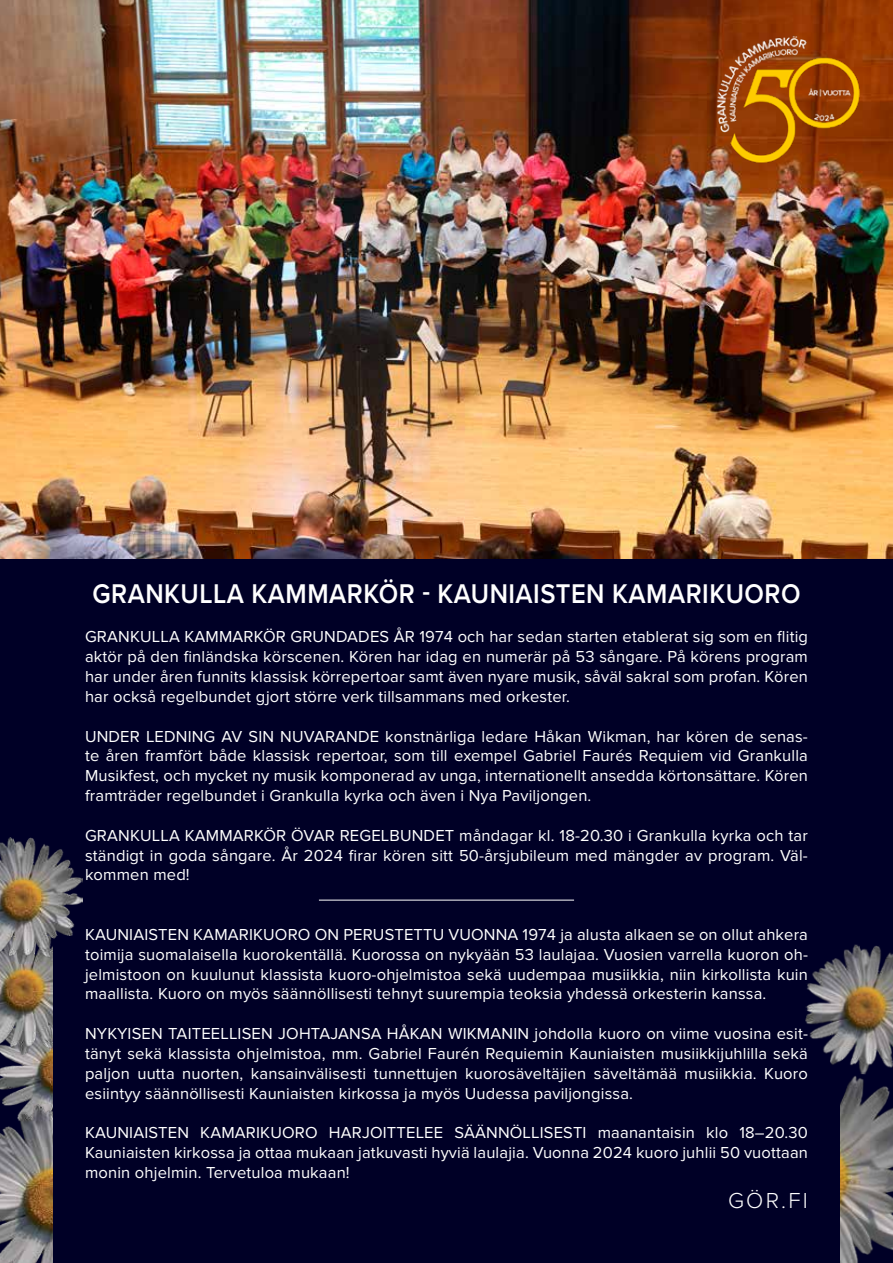
<style>
.page{position:relative;width:893px;height:1263px;background:#000026}
.page>*{position:absolute;margin:0;border:0;box-sizing:border-box;transform-origin:0 0}
.t1{font:600 28.05px "Proxima Nova";letter-spacing:.02em;color:#fff;scale:.91 1}
.t2{font:300 22.5px "Proxima Nova";color:#fff}
.t3{font:16.5px/19.8px "Proxima Nova";letter-spacing:.01em;color:#fff;text-align:justify}
</style>
<div class="page">
<img style="left:0;top:1055px;width:53px;height:49px">
<img style="left:0;top:1104px;width:53px;height:159px">
<img style="left:0;top:964px;width:53px;height:91px">
<img style="left:840px;top:1076px;width:53px;height:187px">
<img style="left:0;top:0;width:893px;height:558px">
<hr style="left:319px;top:900px;width:255px;height:1px;background:#fff">
<img style="left:0;top:837px;width:83px;height:127px">
<img style="left:805px;top:944px;width:88px;height:131px">
<img style="left:696px;top:0;width:197px;height:197px">
<h1 class="t1" style="left:92px;top:572px;width:780px">GRANKULLA KAMMARKÖR - KAUNIAISTEN KAMARIKUORO</h1>
<p class="t3" style="left:85px;top:627px;width:724px">GRANKULLA KAMMARKÖR GRUNDADES ÅR 1974 och har sedan starten etablerat sig som en flitig aktör på den finländska körscenen. Kören har idag en numerär på 53 sångare. På körens program har under åren funnits klassisk körrepertoar samt även nyare musik, såväl sakral som profan. Kören har också regelbundet gjort större verk tillsammans med orkester.</p>
<p class="t3" style="left:85px;top:726px;width:724px">UNDER LEDNING AV SIN NUVARANDE konstnärliga ledare Håkan Wikman, har kören de senas&shy;te åren framfört både klassisk repertoar, som till exempel Gabriel Faurés Requiem vid Grankulla Musikfest, och mycket ny musik komponerad av unga, internationellt ansedda körtonsättare. Kören framträder regelbundet i Grankulla kyrka och även i Nya Paviljongen.</p>
<p class="t3" style="left:85px;top:826px;width:724px">GRANKULLA KAMMARKÖR ÖVAR REGELBUNDET måndagar kl. 18-20.30 i Grankulla kyrka och tar ständigt in goda sångare. År 2024 firar kören sitt 50-årsjubileum med mängder av program. Väl&shy;kommen med!</p>
<p class="t3" style="left:85px;top:925px;width:724px">KAUNIAISTEN KAMARIKUORO ON PERUSTETTU VUONNA 1974 ja alusta alkaen se on ollut ahkera toimija suomalaisella kuorokentällä. Kuorossa on nykyään 53 laulajaa. Vuosien varrella kuoron oh&shy;jelmistoon on kuulunut klassista kuoro-ohjelmistoa sekä uudempaa musiikkia, niin kirkollista kuin maallista. Kuoro on myös säännöllisesti tehnyt suurempia teoksia yhdessä orkesterin kanssa.</p>
<p class="t3" style="left:85px;top:1024px;width:724px">NYKYISEN TAITEELLISEN JOHTAJANSA HÅKAN WIKMANIN johdolla kuoro on viime vuosina esit&shy;tänyt sekä klassista ohjelmistoa, mm. Gabriel Faurén Requiemin Kauniaisten musiikkijuhlilla sekä paljon uutta nuorten, kansainvälisesti tunnettujen kuorosäveltäjien säveltämää musiikkia. Kuoro esiintyy säännöllisesti Kauniaisten kirkossa ja myös Uudessa paviljongissa.</p>
<p class="t3" style="left:85px;top:1123px;width:724px">KAUNIAISTEN KAMARIKUORO HARJOITTELEE SÄÄNNÖLLISESTI maanantaisin klo 18–20.30<br>Kauniaisten kirkossa ja ottaa mukaan jatkuvasti hyviä laulajia. Vuonna 2024 kuoro juhlii 50 vuottaan monin ohjelmin. Tervetuloa mukaan!</p>
<h2 class="t2" style="left:728px;top:1184px;width:81px">GÖR.FI</h2>
</div>
